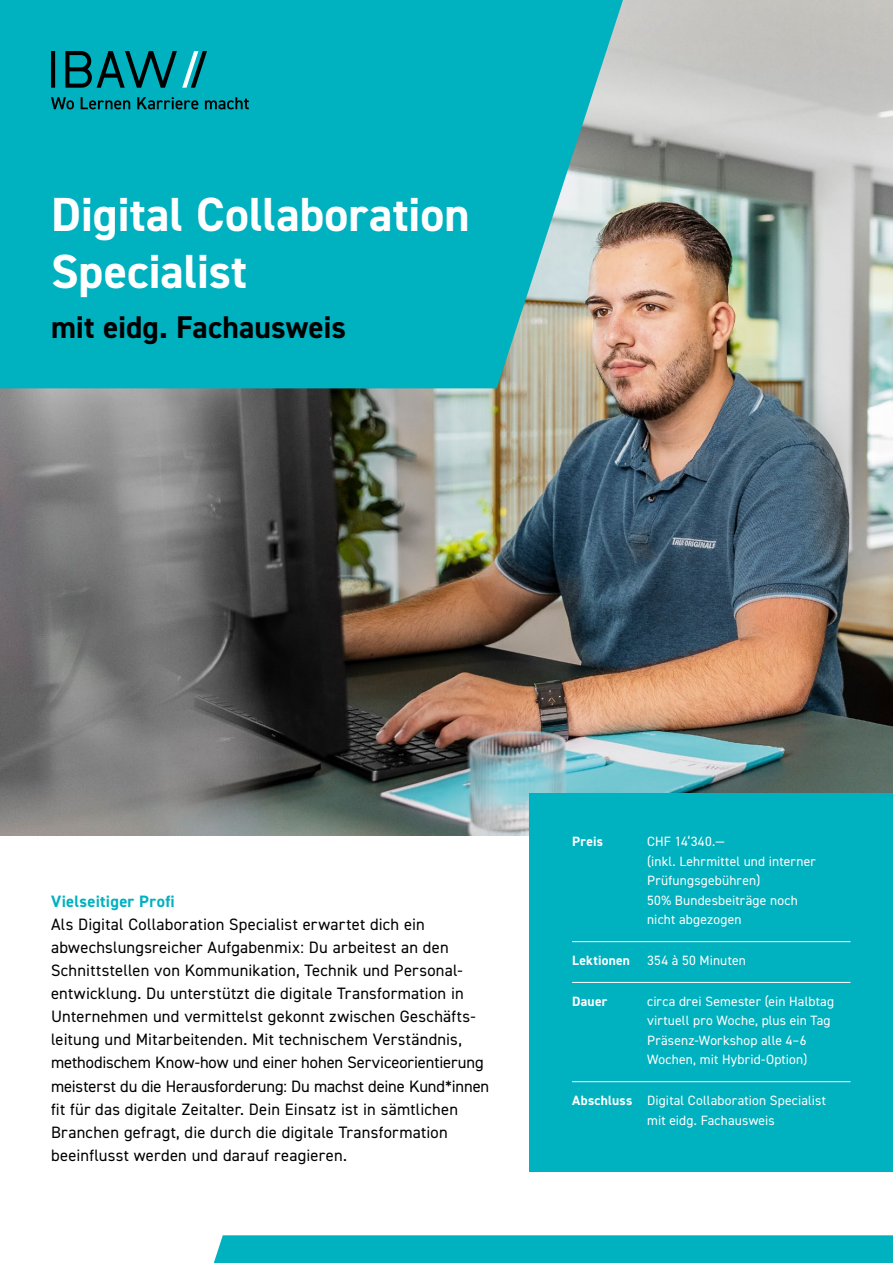
<style>
.page{position:relative;width:893px;height:1263px;background:#fff}
.page>*{position:absolute;margin:0;border:0;box-sizing:border-box;transform-origin:0 0}
.t1{font:700 48px/57px "DIN2014";color:#fff}
.t2{font:700 31.5px "DIN2014";color:#000}
.t3{font:16.5px/23.1px "DIN2014";letter-spacing:.01em;color:#000}
.t4{font:700 16.5px "DIN2014";letter-spacing:.02em;color:#00b1bf}
.t5{font:13.5px/19.5px "DIN2014";letter-spacing:.01em;color:#fff}
.t6{font:700 13.5px "DIN2014";letter-spacing:.015em;color:#fff}
.s1{font-weight:700}
</style>
<div class="page">
<img style="left:0;top:0;width:893px;height:836px">
<svg style="left:0;top:0;width:623px;height:388px;background:#14b2bd"></svg>
<div style="left:530px;top:793px;width:363px;height:378px;background:#00b1bf"></div>
<hr style="left:572px;top:941px;width:278px;height:1px;background:#fff">
<hr style="left:572px;top:982px;width:278px;height:1px;background:#fff">
<hr style="left:572px;top:1081px;width:278px;height:1px;background:#fff">
<div style="left:214px;top:1235px;width:679px;height:28px;background:#00b1bf"></div>
<svg style="left:51px;top:51px;width:156px;height:37px;background:#067e87"></svg>
<svg style="left:51px;top:97px;width:23px;height:12px"></svg>
<svg style="left:81px;top:97px;width:49px;height:12px"></svg>
<svg style="left:137px;top:97px;width:61px;height:12px"></svg>
<svg style="left:205px;top:97px;width:44px;height:12px"></svg>
<h1 class="t1" style="left:51px;top:186px;width:420px">Digital Collaboration<br>Specialist</h1>
<h2 class="t2" style="left:51px;top:306px;width:297px">mit eidg. Fachausweis</h2>
<p class="t4" style="left:51px;top:890px;width:125px">Vielseitiger Profi</p>
<p class="t3" style="left:51px;top:912px;width:440px">Als Digital Collaboration Specialist erwartet dich ein abwechslungsreicher Aufgabenmix: Du arbeitest an den Schnittstellen von Kommunikation, Technik und Personal&shy;entwicklung. Du unterstützt die digitale Transformation in Unternehmen und vermittelst gekonnt zwischen Geschäfts&shy;leitung und Mitarbeitenden. Mit technischem Verständnis, methodischem Know-how und einer hohen Serviceorientierung meisterst du die Herausforderung: Du machst deine Kund*innen fit für das digitale Zeitalter. Dein Einsatz ist in sämtlichen Branchen gefragt, die durch die digitale Transformation beeinflusst werden und darauf reagieren.</p>
<p class="t6" style="left:572px;top:833px;width:32px">Preis</p>
<p class="t5" style="left:647px;top:832px;width:170px">CHF 14‘340.—<br>(inkl. Lehrmittel und interner<br>Prüfungsgebühren)<br>50% Bundesbeiträge noch nicht abgezogen</p>
<p class="t6" style="left:572px;top:951px;width:59px">Lektionen</p>
<p class="t5" style="left:647px;top:950px;width:100px">354 à 50 Minuten</p>
<p class="t6" style="left:572px;top:992px;width:37px">Dauer</p>
<p class="t5" style="left:647px;top:991px;width:188px">circa drei Semester (ein Halbtag virtuell pro Woche, plus ein Tag<br>Präsenz-Workshop alle 4–6<br>Wochen, mit Hybrid-Option)</p>
<p class="t5" style="left:647px;top:1090px;width:180px;text-indent:-75px"><span class="s1">Abschluss</span> Digital Collaboration Specialist mit eidg. Fachausweis</p>
</div>
